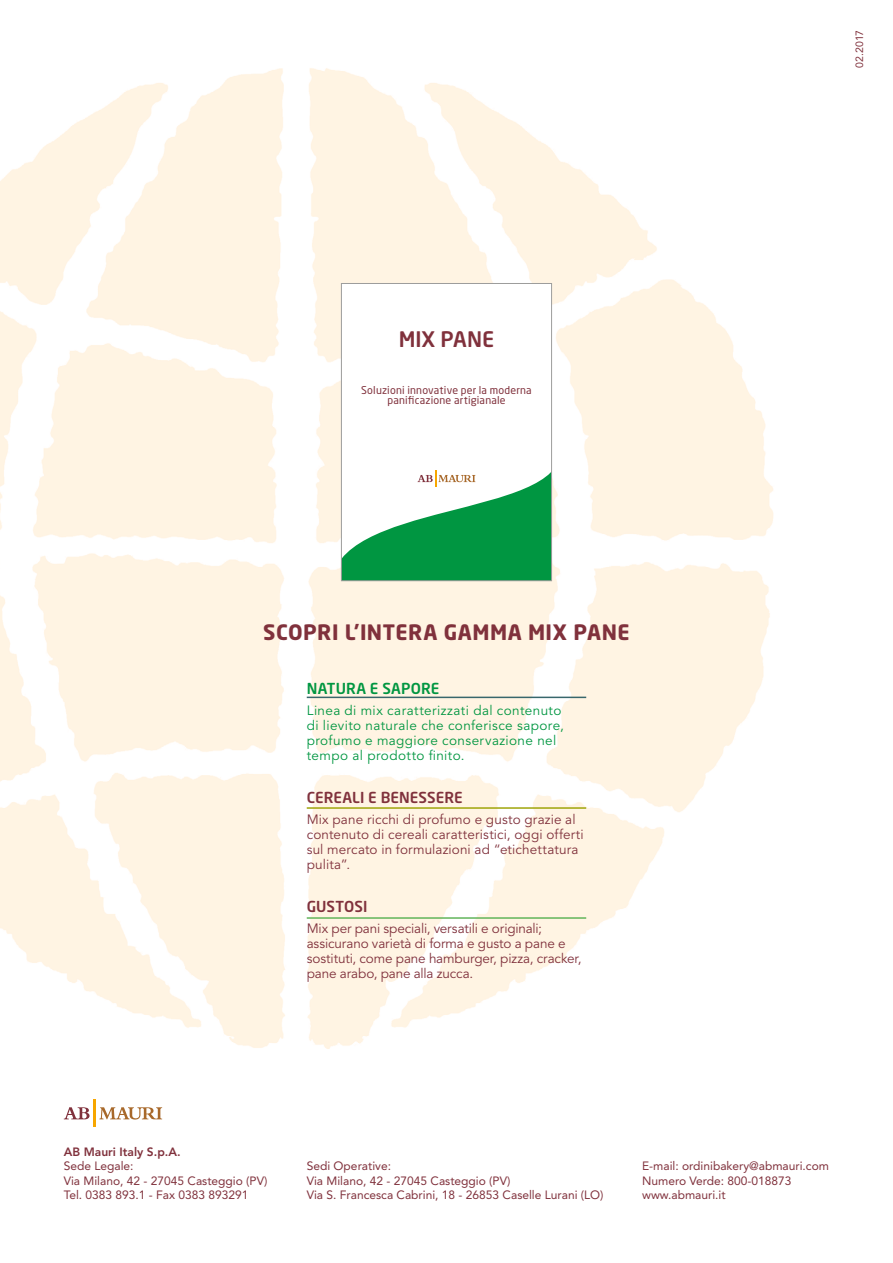
<style>
.page{position:relative;width:893px;height:1263px;background:#fff}
.page>*{position:absolute;margin:0;border:0;box-sizing:border-box;transform-origin:0 0}
.t1{font:500 21.15px "Neo Sans Std";letter-spacing:-.005em;color:#80313c}
.t2{font:700 21px "Neo Sans Std";letter-spacing:.02em;color:#80313c}
.t3{font:500 15px "Neo Sans Std";letter-spacing:.005em;color:#80313c}
.t4{font:500 15px "Neo Sans Std";letter-spacing:.015em;color:#009641}
.t5{font:13.5px/15px "Avenir LT Std";letter-spacing:.005em;color:#80313c}
.t6{font:13.5px/15px "Avenir LT Std";letter-spacing:.03em;color:#009641}
.t7{font:12px/14.4px "Avenir LT Std";color:#80313c}
.t8{font:800 12px "Avenir LT Std";color:#80313c}
.t9{font:10.65px/10.6px "Neo Sans Std";letter-spacing:.015em;color:#80313c;text-align:center}
.t10{font:10.5px "Avenir LT Std";color:#80313c}
</style>
<div class="page">
<img style="left:0;top:68px;width:774px;height:981px">
<svg style="left:64px;top:1107px;width:26px;height:12px"></svg>
<svg style="left:99px;top:1107px;width:63px;height:12px"></svg>
<hr style="left:93px;top:1100px;width:3px;height:27px;background:#f7a600">
<div style="left:341px;top:283px;width:211px;height:298px;background:#fff"></div>
<svg style="left:343px;top:470px;width:207px;height:109px"></svg>
<div style="left:341px;top:283px;width:211px;height:298px;border:1px solid #9d9d9c"></div>
<hr style="left:307px;top:697px;width:279px;height:1px;background:#38676c">
<hr style="left:307px;top:807px;width:279px;height:2px;background:#9fa50a">
<hr style="left:307px;top:917px;width:279px;height:2px;background:#62b55a">
<p class="t10" style="left:853px;top:68px;width:39px;rotate:-90deg">02.2017</p>
<h1 class="t1" style="left:399px;top:326px;width:97px">MIX PANE</h1>
<p class="t9" style="left:361px;top:384px;width:172px">Soluzioni innovative per la moderna panificazione artigianale</p>
<h2 class="t2" style="left:263px;top:618px;width:368px">SCOPRI L’INTERA GAMMA MIX PANE</h2>
<p class="t4" style="left:307px;top:679px;width:134px">NATURA E SAPORE</p>
<p class="t6" style="left:307px;top:703px;width:259px">Linea di mix caratterizzati dal contenuto di lievito naturale che conferisce sapore, profumo e maggiore conservazione nel tempo al prodotto finito.</p>
<p class="t3" style="left:307px;top:788px;width:158px">CEREALI E BENESSERE</p>
<p class="t5" style="left:307px;top:812px;width:279px">Mix pane ricchi di profumo e gusto grazie al contenuto di cereali caratteristici, oggi offerti sul mercato in formulazioni ad “etichettatura pulita”.</p>
<p class="t3" style="left:307px;top:897px;width:62px">GUSTOSI</p>
<p class="t5" style="left:307px;top:921px;width:276px">Mix per pani speciali, versatili e originali; assicurano varietà di forma e gusto a pane e sostituti, come pane hamburger, pizza, cracker, pane arabo, pane alla zucca.</p>
<p class="t8" style="left:64px;top:1145px;width:118px">AB Mauri Italy S.p.A.</p>
<p class="t7" style="left:64px;top:1159px;width:205px">Sede Legale:<br>Via Milano, 42 - 27045 Casteggio (PV)<br>Tel. 0383 893.1 - Fax 0383 893291</p>
<p class="t7" style="left:307px;top:1159px;width:298px">Sedi Operative:<br>Via Milano, 42 - 27045 Casteggio (PV)<br>Via S. Francesca Cabrini, 18 - 26853 Caselle Lurani (LO)</p>
<p class="t7" style="left:642px;top:1159px;width:188px">E-mail: ordinibakery@abmauri.com<br>Numero Verde: 800-018873 www.abmauri.it</p>
</div>
